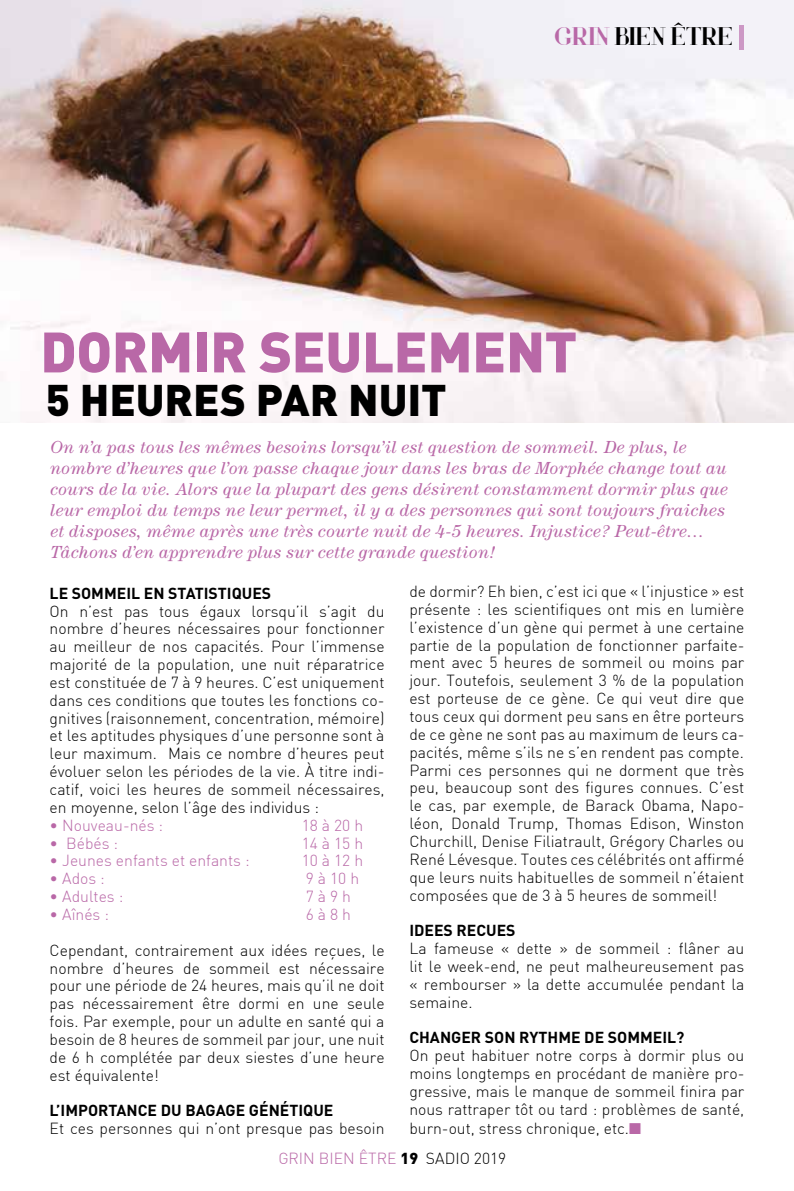
<style>
.page{position:relative;width:794px;height:1191px;background:#fff}
.page>*{position:absolute;margin:0;border:0;box-sizing:border-box;transform-origin:0 0}
.t1{font:900 56px "DIN";letter-spacing:-.01em;color:#b968a7}
.t2{font:900 43.75px "DIN";letter-spacing:-.005em;color:#000}
.t3{font:26.25px "Voor";color:#000}
.t4{font:italic 17.5px/21px "Century";letter-spacing:.02em;color:#b968a7}
.t5{font:300 15.75px/17.8px "DIN";color:#000;text-align:justify}
.t6{font:300 15.75px "DIN";color:#b968a7}
.t7{font:700 15.75px "DIN";color:#000}
.s1{color:#b968a7}
.s2{font-weight:900;color:#000}
.s3{color:#000}
</style>
<div class="page">
<img style="left:0;top:0;width:794px;height:423px">
<div style="left:739px;top:25px;width:5px;height:25px;background:#cc98c5"></div>
<h3 class="t3" style="left:554px;top:20px;width:180px"><span class="s1">GRIN</span> BIEN ÊTRE</h3>
<h1 class="t1" style="left:40px;top:315px;width:535px">DORMIR SEULEMENT</h1>
<h2 class="t2" style="left:46px;top:371px;width:356px">5 HEURES PAR NUIT</h2>
<p class="t4" style="left:50px;top:436px;width:679px">On n’a pas tous les mêmes besoins lorsqu’il est question de sommeil. De plus, le nombre d’heures que l’on passe chaque jour dans les bras de Morphée change tout au cours de la vie. Alors que la plupart des gens désirent constamment dormir plus que leur emploi du temps ne leur permet, il y a des personnes qui sont toujours fraiches et disposes, même après une très courte nuit de 4-5 heures. Injustice? Peut-être… Tâchons d’en apprendre plus sur cette grande question!</p>
<p class="t7" style="left:50px;top:582px;width:33px">LE SOMMEIL</p>
<p class="t7" style="left:144px;top:582px;width:34px">EN STATISTI</p>
<p class="t7" style="left:232px;top:582px;width:21px">QUES</p>
<p class="t5" style="left:50px;top:602px;width:336px">On n’est pas tous égaux lorsqu’il s’agit du nombre d’heures nécessaires pour fonctionner au meilleur de nos capacités. Pour l’immense majorité de la population, une nuit réparatrice est constituée de 7 à 9 heures. C’est uniquement dans ces conditions que toutes les fonctions co&shy;gnitives (raisonnement, concentration, mémoire) et les aptitudes physiques d’une personne sont à leur maximum. Mais ce nombre d’heures peut évoluer selon les périodes de la vie. À titre indi&shy;catif, voici les heures de sommeil nécessaires, en moyenne, selon l’âge des individus :</p>
<p class="t6" style="left:50px;top:815px;width:115px">• Nouveau-nés :</p>
<p class="t6" style="left:302px;top:815px;width:63px">18 à 20 h</p>
<p class="t6" style="left:50px;top:833px;width:70px">• Bébés :</p>
<p class="t6" style="left:302px;top:833px;width:63px">14 à 15 h</p>
<p class="t6" style="left:50px;top:851px;width:201px">• Jeunes enfants et enfants :</p>
<p class="t6" style="left:302px;top:851px;width:63px">10 à 12 h</p>
<p class="t6" style="left:50px;top:869px;width:57px">• Ados :</p>
<p class="t6" style="left:306px;top:869px;width:55px">9 à 10 h</p>
<p class="t6" style="left:50px;top:886px;width:75px">• Adultes :</p>
<p class="t6" style="left:306px;top:886px;width:47px">7 à 9 h</p>
<p class="t6" style="left:50px;top:904px;width:61px">• Aînés :</p>
<p class="t6" style="left:306px;top:904px;width:47px">6 à 8 h</p>
<p class="t5" style="left:50px;top:941px;width:336px">Cependant, contrairement aux idées reçues, le nombre d’heures de sommeil est nécessaire pour une période de 24 heures, mais qu’il ne doit pas nécessairement être dormi en une seule fois. Par exemple, pour un adulte en santé qui a besoin de 8 heures de sommeil par jour, une nuit de 6 h complétée par deux siestes d’une heure est équivalente!</p>
<p class="t7" style="left:50px;top:1100px;width:22px">L’IMPORTANCE</p>
<p class="t7" style="left:161px;top:1100px;width:46px">DU BAGAGE</p>
<p class="t7" style="left:249px;top:1100px;width:75px">GÉNÉTIQUE</p>
<p class="t5" style="left:50px;top:1119px;width:336px">Et ces personnes qui n’ont presque pas besoin</p>
<p class="t5" style="left:409px;top:582px;width:336px">de dormir? Eh bien, c’est ici que « l’injustice » est présente : les scientifiques ont mis en lumière l’existence d’un gène qui permet à une certaine partie de la population de fonctionner parfaite&shy;ment avec 5 heures de sommeil ou moins par jour. Toutefois, seulement 3 % de la population est porteuse de ce gène. Ce qui veut dire que tous ceux qui dorment peu sans en être porteurs de ce gène ne sont pas au maximum de leurs ca&shy;pacités, même s’ils ne s’en rendent pas compte.<br>Parmi ces personnes qui ne dorment que très peu, beaucoup sont des figures connues. C’est le cas, par exemple, de Barack Obama, Napo&shy;léon, Donald Trump, Thomas Edison, Winston Churchill, Denise Filiatrault, Grégory Charles ou René Lévesque. Toutes ces célébrités ont affirmé que leurs nuits habituelles de sommeil n’étaient composées que de 3 à 5 heures de sommeil!</p>
<p class="t7" style="left:409px;top:920px;width:15px">IDEES</p>
<p class="t7" style="left:456px;top:920px;width:11px">RECUES</p>
<p class="t5" style="left:409px;top:939px;width:336px">La fameuse « dette » de sommeil : flâner au lit le week-end, ne peut malheureusement pas « rembourser » la dette accumulée pendant la semaine.</p>
<p class="t7" style="left:409px;top:1027px;width:21px">CHANGER</p>
<p class="t7" style="left:485px;top:1027px;width:11px">SON</p>
<p class="t7" style="left:519px;top:1027px;width:31px">RYTHME</p>
<p class="t7" style="left:584px;top:1027px;width:35px">DE SOMMEIL</p>
<p class="t7" style="left:676px;top:1027px;width:10px">?</p>
<p class="t5" style="left:409px;top:1046px;width:336px">On peut habituer notre corps à dormir plus ou moins longtemps en procédant de manière pro&shy;gressive, mais le manque de sommeil finira par nous rattraper tôt ou tard : problèmes de santé, burn-out, stress chronique, etc.<span class="s1">■</span></p>
<p class="t6" style="left:278px;top:1148px;width:229px">grin Bien être <span class="s2">19</span> <span class="s3">sadio 2019</span></p>
</div>
